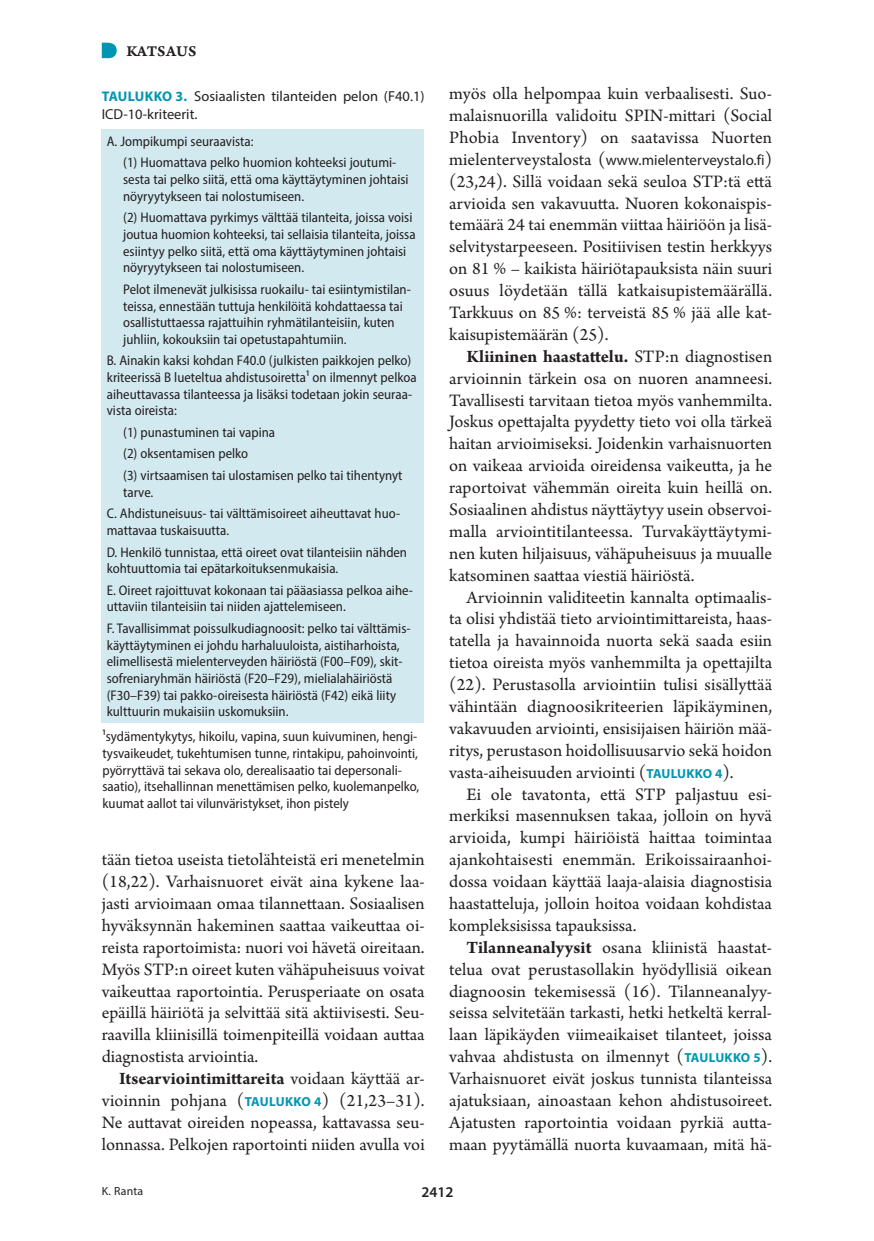
<style>
.page{position:relative;width:874px;height:1241px;background:#fff}
.page>*{position:absolute;margin:0;border:0;box-sizing:border-box;transform-origin:0 0}
.t1{font:18.38px/21.9px "Arno Pro";color:#231f20;text-align:justify}
.vinj{font:15.75px "Arno Pro Smbd Caption";letter-spacing:.005em;color:#231f20}
.t2{font:14.88px "Myriad Pro";letter-spacing:.005em;color:#231f20}
.t3{font:600 14.88px "Myriad Pro";color:#231f20}
.kt{font:14.35px/17.5px "Myriad Pro";letter-spacing:.005em;color:#231f20}
.t{font:semi-condensed 14px/16.6px "Myriad Pro";color:#231f20}
.Ala{font:11.9px "Myriad Pro";letter-spacing:.02em;color:#231f20}
.s1{font-weight:700;font-size:14px;color:#0096b1}
.s2{font-weight:700}
.s3{font-family:"Myriad Pro";font-weight:700;font-size:13.12px;color:#0096b1}
.s4{font-family:"Arno Pro";font-size:18.38px}
</style>
<div class="page">
<div style="left:102px;top:129px;width:321px;height:593px;background:#d3e9f0"></div>
<svg style="left:102px;top:43px;width:15px;height:15px"></svg>
<p class="vinj" style="left:126px;top:41px;width:71px">KATSAUS</p>
<p class="kt" style="left:102px;top:88px;width:324px"><span class="s1">TAULUKKO 3.</span> Sosiaalisten tilanteiden pelon (F40.1)<br>ICD-10-kriteerit.</p>
<p class="t" style="left:107px;top:133px;width:148px">A. Jompikumpi seuraavista:</p>
<p class="t" style="left:123px;top:154px;width:287px">(1) Huomattava pelko huomion kohteeksi joutumi&shy;sesta tai pelko siitä, että oma käyttäytyminen johtaisi nöyryytykseen tai nolostumiseen.</p>
<p class="t" style="left:123px;top:209px;width:294px">(2) Huomattava pyrkimys välttää tilanteita, joissa voisi joutua huomion kohteeksi, tai sellaisia tilanteita, joissa esiintyy pelko siitä, että oma käyttäytyminen johtaisi nöyryytykseen tai nolostumiseen.</p>
<p class="t" style="left:123px;top:280px;width:289px">Pelot ilmenevät julkisissa ruokailu- tai esiintymistilan&shy;teissa, ennestään tuttuja henkilöitä kohdattaessa tai osallistuttaessa rajattuihin ryhmätilanteisiin, kuten juhliin, kokouksiin tai opetustapahtumiin.</p>
<p class="t" style="left:107px;top:352px;width:311px">B. Ainakin kaksi kohdan F40.0 (julkisten paikkojen pelko) kriteerissä B lueteltua ahdistusoiretta1 on ilmennyt pelkoa aiheuttavassa tilanteessa ja lisäksi todetaan jokin seuraa&shy;vista oireista:</p>
<p class="t" style="left:123px;top:423px;width:153px">(1) punastuminen tai vapina</p>
<p class="t" style="left:123px;top:445px;width:126px">(2) oksentamisen pelko</p>
<p class="t" style="left:123px;top:467px;width:281px">(3) virtsaamisen tai ulostamisen pelko tai tihentynyt tarve.</p>
<p class="t" style="left:107px;top:505px;width:295px">C. Ahdistuneisuus- tai välttämisoireet aiheuttavat huo&shy;mattavaa tuskaisuutta.</p>
<p class="t" style="left:107px;top:543px;width:302px">D. Henkilö tunnistaa, että oireet ovat tilanteisiin nähden kohtuuttomia tai epätarkoituksenmukaisia.</p>
<p class="t" style="left:107px;top:581px;width:308px">E. Oireet rajoittuvat kokonaan tai pääasiassa pelkoa aihe&shy;uttaviin tilanteisiin tai niiden ajattelemiseen.</p>
<p class="t" style="left:107px;top:619px;width:305px">F. Tavallisimmat poissulkudiagnoosit: pelko tai välttämis&shy;käyttäytyminen ei johdu harhaluuloista, aistiharhoista, elimellisestä mielenterveyden häiriöstä (F00–F09), skit&shy;sofreniaryhmän häiriöstä (F20–F29), mielialahäiriöstä (F30–F39) tai pakko-oireisesta häiriöstä (F42) eikä liity kulttuurin mukaisiin uskomuksiin.</p>
<p class="t" style="left:102px;top:728px;width:318px">1sydämentykytys, hikoilu, vapina, suun kuivuminen, hengi&shy;tysvaikeudet, tukehtumisen tunne, rintakipu, pahoinvointi, pyörryttävä tai sekava olo, derealisaatio tai depersonali&shy;saatio), itsehallinnan menettämisen pelko, kuolemanpelko, kuumat aallot tai vilunväristykset, ihon pistely</p>
<p class="t1" style="left:102px;top:849px;width:324px">tään tietoa useista tietolähteistä eri menetelmin (18,22). Varhaisnuoret eivät aina kykene laa&shy;jasti arvioimaan omaa tilannettaan. Sosiaalisen hyväksynnän hakeminen saattaa vaikeuttaa oi&shy;reista raportoimista: nuori voi hävetä oireitaan.<br>Myös STP:n oireet kuten vähäpuheisuus voivat vaikeuttaa raportointia. Perusperiaate on osata epäillä häiriötä ja selvittää sitä aktiivisesti. Seu&shy;raavilla kliinisillä toimenpiteillä voidaan auttaa diagnostista arviointia.</p>
<p class="t1" style="left:102px;top:1068px;width:324px;text-indent:17px"><span class="s2">Itsearviointimittareita</span> voidaan käyttää ar&shy;vioinnin pohjana (<span class="s3">TAULUKKO 4</span>) (21,23–31).<br>Ne auttavat oireiden nopeassa, kattavassa seu&shy;lonnassa. Pelkojen raportointi niiden avulla voi</p>
<p class="t1" style="left:449px;top:84px;width:324px">myös olla helpompaa kuin verbaalisesti. Suo&shy;malaisnuorilla validoitu SPIN-mittari (Social Phobia Inventory) on saatavissa Nuorten</p>
<p class="t2" style="left:449px;top:150px;width:324px"><span class="s4">mielenterveystalosta (</span>www.mielenterveystalo.fi<span class="s4">)</span></p>
<p class="t1" style="left:449px;top:171px;width:324px">(23,24). Sillä voidaan sekä seuloa STP:tä että arvioida sen vakavuutta. Nuoren kokonaispis&shy;temäärä 24 tai enemmän viittaa häiriöön ja lisä&shy;selvitystarpeeseen. Positiivisen testin herkkyys on 81 % – kaikista häiriötapauksista näin suuri osuus löydetään tällä katkaisupistemäärällä.<br>Tarkkuus on 85 %: terveistä 85 % jää alle kat&shy;kaisupistemäärän (25).</p>
<p class="t1" style="left:449px;top:346px;width:324px;text-indent:17px"><span class="s2">Kliininen haastattelu.</span> STP:n diagnostisen arvioinnin tärkein osa on nuoren anamneesi.<br>Tavallisesti tarvitaan tietoa myös vanhemmilta.<br>Joskus opettajalta pyydetty tieto voi olla tärkeä haitan arvioimiseksi. Joidenkin varhaisnuorten on vaikeaa arvioida oireidensa vaikeutta, ja he raportoivat vähemmän oireita kuin heillä on.<br>Sosiaalinen ahdistus näyttäytyy usein observoi&shy;malla arviointitilanteessa. Turvakäyttäytymi&shy;nen kuten hiljaisuus, vähäpuheisuus ja muualle katsominen saattaa viestiä häiriöstä.</p>
<p class="t1" style="left:449px;top:587px;width:324px;text-indent:17px">Arvioinnin validiteetin kannalta optimaalis&shy;ta olisi yhdistää tieto arviointimittareista, haas&shy;tatella ja havainnoida nuorta sekä saada esiin tietoa oireista myös vanhemmilta ja opettajilta (22). Perustasolla arviointiin tulisi sisällyttää vähintään diagnoosikriteerien läpikäyminen, vakavuuden arviointi, ensisijaisen häiriön mää&shy;ritys, perustason hoidollisuusarvio sekä hoidon vasta-aiheisuuden arviointi (<span class="s3">TAULUKKO 4</span>).</p>
<p class="t1" style="left:449px;top:784px;width:324px;text-indent:17px">Ei ole tavatonta, että STP paljastuu esi&shy;merkiksi masennuksen takaa, jolloin on hyvä arvioida, kumpi häiriöistä haittaa toimintaa ajankohtaisesti enemmän. Erikoissairaanhoi&shy;dossa voidaan käyttää laaja-alaisia diagnostisia haastatteluja, jolloin hoitoa voidaan kohdistaa kompleksisissa tapauksissa.</p>
<p class="t1" style="left:449px;top:937px;width:324px;text-indent:17px"><span class="s2">Tilanneanalyysit</span> osana kliinistä haastat&shy;telua ovat perustasollakin hyödyllisiä oikean diagnoosin tekemisessä (16). Tilanneanalyy&shy;seissa selvitetään tarkasti, hetki hetkeltä kerral&shy;laan läpikäyden viimeaikaiset tilanteet, joissa vahvaa ahdistusta on ilmennyt (<span class="s3">TAULUKKO 5</span>).<br>Varhaisnuoret eivät joskus tunnista tilanteissa ajatuksiaan, ainoastaan kehon ahdistusoireet.<br>Ajatusten raportointia voidaan pyrkiä autta&shy;maan pyytämällä nuorta kuvaamaan, mitä hä-</p>
<p class="Ala" style="left:102px;top:1183px;width:43px">K. Ranta</p>
<p class="t3" style="left:421px;top:1182px;width:33px">2412</p>
</div>
